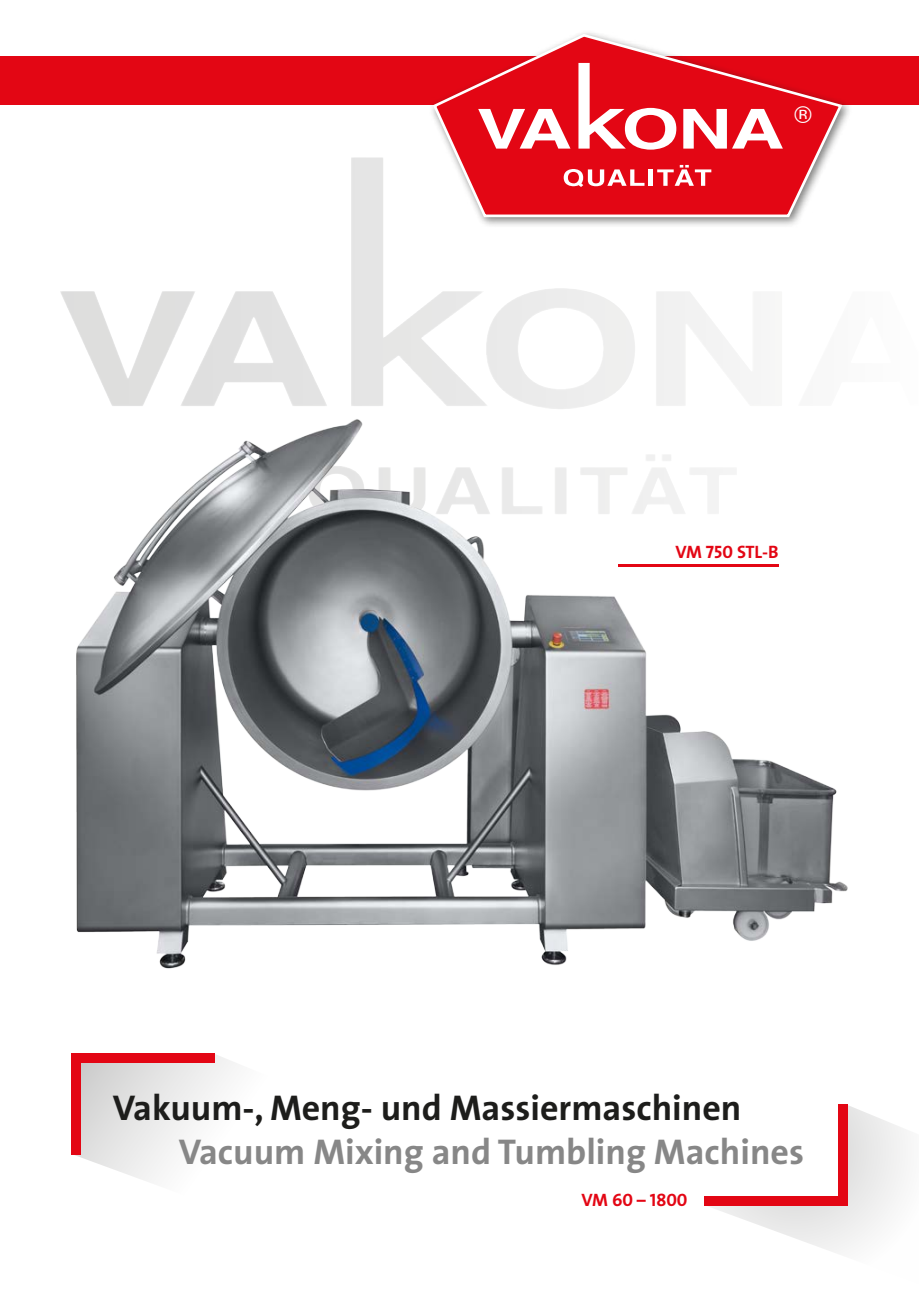
<style>
.page{position:relative;width:919px;height:1289px;background:#fff}
.page>*{position:absolute;margin:0;border:0;box-sizing:border-box;transform-origin:0 0}
.t1{font:700 36px "The Sans";color:#1d1d1b}
.t2{font:700 36px "The Sans";color:#878787}
.t3{font:23.4px "Helvetica";color:#fff}
.t4{font:18px "The Sans Bold Caps";color:#e30614}
</style>
<div class="page">
<svg style="left:60px;top:157px;width:680px;height:252px"></svg>
<div style="left:0;top:56px;width:918px;height:49px;background:#e30614"></div>
<div style="left:429px;top:29px;width:423px;height:199px;background:#1d1d1b;opacity:.55"></div>
<svg style="left:431px;top:32px;width:413px;height:186px"></svg>
<svg style="left:478px;top:109px;width:92px;height:40px"></svg>
<svg style="left:578px;top:63px;width:98px;height:87px"></svg>
<svg style="left:683px;top:109px;width:43px;height:40px"></svg>
<svg style="left:732px;top:109px;width:50px;height:40px"></svg>
<svg style="left:563px;top:169px;width:81px;height:18px"></svg>
<hr style="left:648px;top:169px;width:4px;height:17px;background:#fff">
<svg style="left:657px;top:165px;width:54px;height:21px"></svg>
<img style="left:76px;top:419px;width:772px;height:550px">
<hr style="left:618px;top:564px;width:160px;height:3px;background:#e30614">
<svg style="left:704px;top:1105px;width:202px;height:148px"></svg>
<svg style="left:71px;top:1054px;width:163px;height:128px"></svg>
<div style="left:704px;top:1195px;width:144px;height:10px;background:#e30614"></div>
<div style="left:838px;top:1104px;width:10px;height:101px;background:#e30614"></div>
<div style="left:71px;top:1053px;width:144px;height:10px;background:#e30614"></div>
<div style="left:71px;top:1053px;width:10px;height:101px;background:#e30614"></div>
<p class="t3" style="left:794px;top:97px;width:19px">®</p>
<p class="t4" style="left:675px;top:537px;width:105px">VM 750 STL-B</p>
<p class="t1" style="left:113px;top:1077px;width:630px">Vakuum-, Meng- und Massiermaschinen</p>
<p class="t2" style="left:179px;top:1122px;width:627px">Vacuum Mixing and Tumbling Machines</p>
<p class="t4" style="left:581px;top:1184px;width:108px">VM 60 – 1800</p>
</div>
